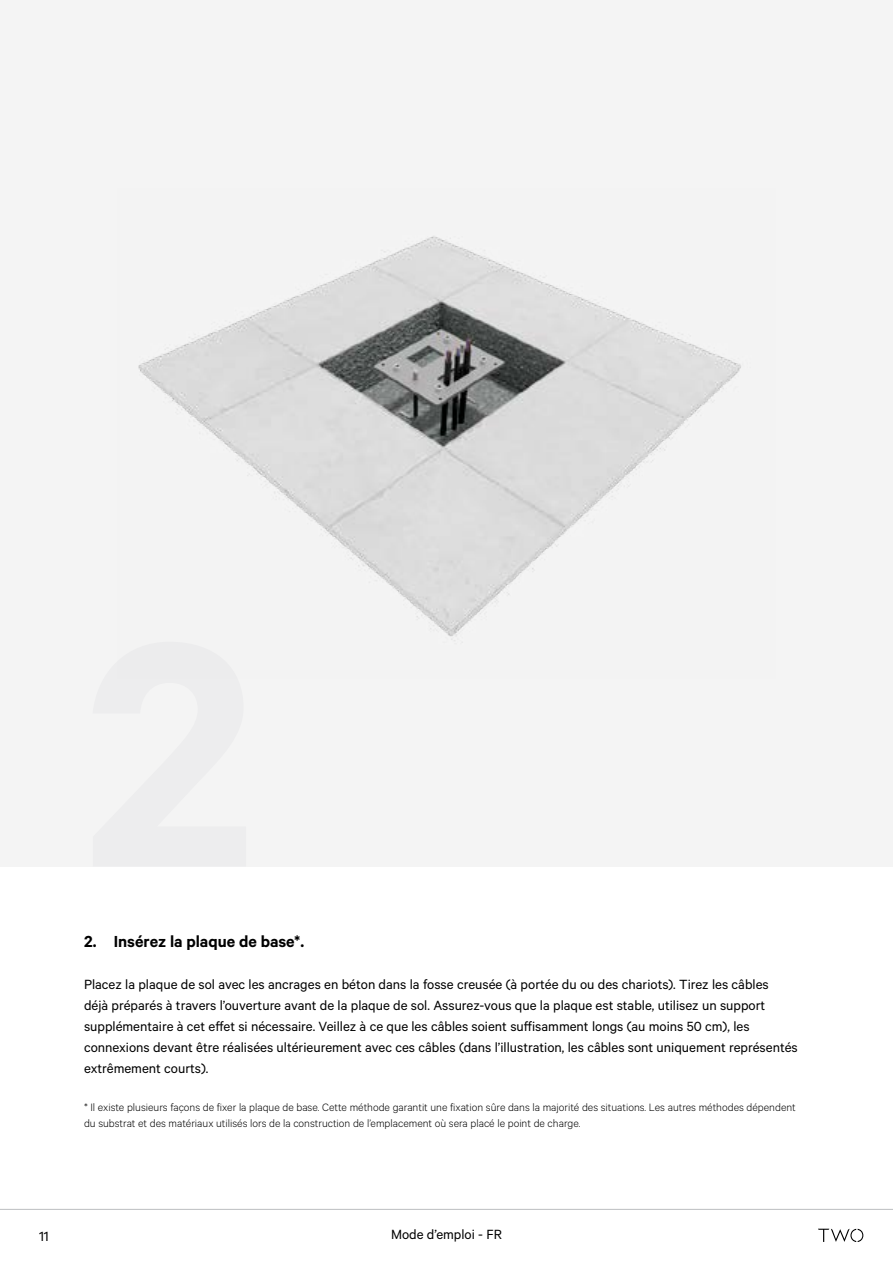
<style>
.page{position:relative;width:893px;height:1263px;background:#fff}
.page>*{position:absolute;margin:0;border:0;box-sizing:border-box;transform-origin:0 0}
.t1{font:600 18px "Calibre";color:#000}
.t2{font:15px/21px "Calibre";color:#000}
.t3{font:300 12px/16.5px "Calibre";color:#000}
</style>
<div class="page">
<svg style="left:818px;top:1229px;width:45px;height:13px"></svg>
<hr style="left:0;top:1209px;width:893px;height:1px;background:#bcbec0">
<div style="left:0;top:0;width:893px;height:866px;background:#f4f4f4"></div>
<img style="left:138px;top:236px;width:603px;height:405px">
<p class="t1" style="left:84px;top:931px;width:222px">2. Insérez la plaque de base*.</p>
<p class="t2" style="left:84px;top:973px;width:715px">Placez la plaque de sol avec les ancrages en béton dans la fosse creusée (à portée du ou des chariots). Tirez les câbles<br>déjà préparés à travers l’ouverture avant de la plaque de sol. Assurez-vous que la plaque est stable, utilisez un support supplémentaire à cet effet si nécessaire. Veillez à ce que les câbles soient suffisamment longs (au moins 50 cm), les connexions devant être réalisées ultérieurement avec ces câbles (dans l’illustration, les câbles sont uniquement représentés extrêmement courts).</p>
<p class="t3" style="left:84px;top:1098px;width:713px">* Il existe plusieurs façons de fixer la plaque de base. Cette méthode garantit une fixation sûre dans la majorité des situations. Les autres méthodes dépendent du substrat et des matériaux utilisés lors de la construction de l’emplacement où sera placé le point de charge.</p>
<p class="t2" style="left:39px;top:1225px;width:11px">11</p>
<p class="t2" style="left:391px;top:1223px;width:112px">Mode d’emploi - FR</p>
</div>
